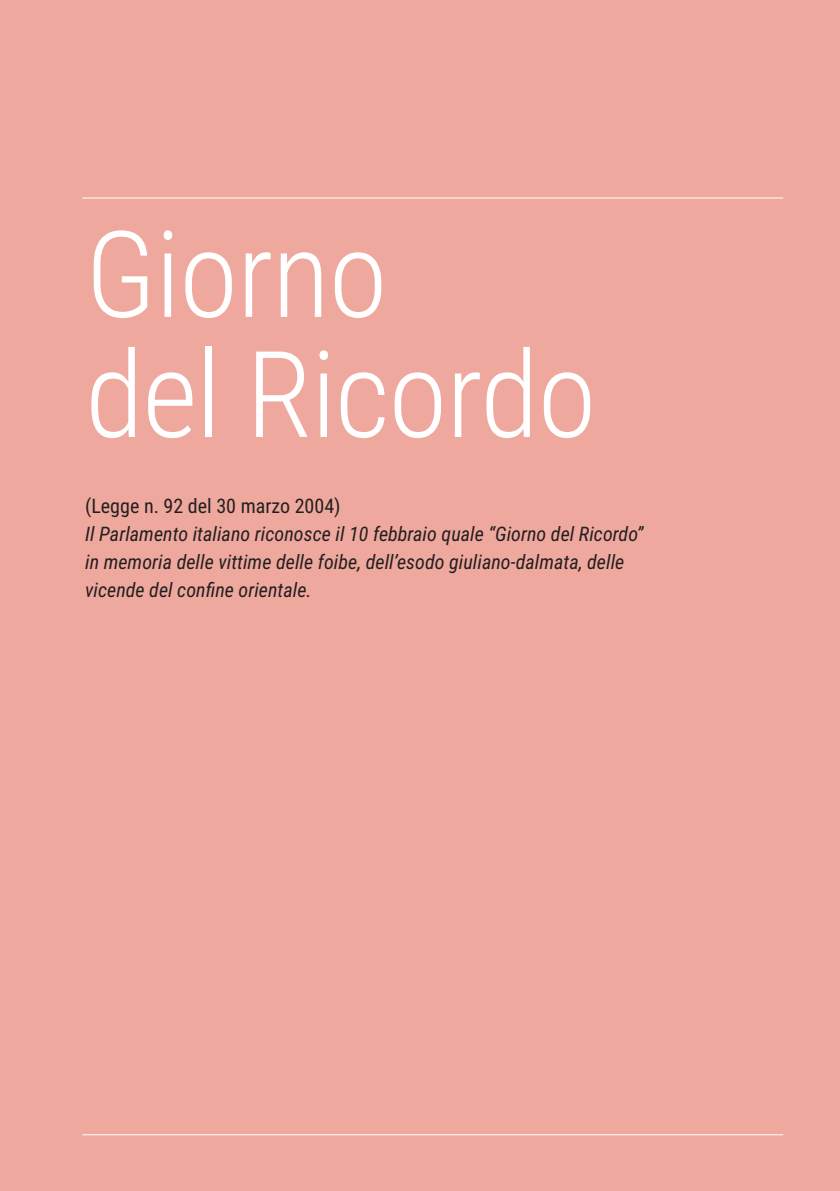
<style>
.page{position:relative;width:840px;height:1191px;background:#fff}
.page>*{position:absolute;margin:0;border:0;box-sizing:border-box;transform-origin:0 0}
.t1{font:300 120px/120px "Roboto Condensed";letter-spacing:-.01em;color:#fff}
.t2{font:italic 20px/28px "Roboto Condensed";color:#231f20}
.t3{font:20px "Roboto Condensed";color:#231f20}
</style>
<div class="page">
<div style="left:0;top:0;width:839px;height:1191px;background:#efa89d"></div>
<hr style="left:82px;top:197px;width:700px;height:1px;background:#fff">
<hr style="left:82px;top:1134px;width:700px;height:1px;background:#fff">
<h1 class="t1" style="left:85px;top:210px;width:512px">Giorno<br>del Ricordo</h1>
<p class="t3" style="left:85px;top:492px;width:257px">(Legge n. 92 del 30 marzo 2004)</p>
<p class="t2" style="left:85px;top:519px;width:559px">Il Parlamento italiano riconosce il 10 febbraio quale “Giorno del Ricordo” in memoria delle vittime delle foibe, dell’esodo giuliano-dalmata, delle vicende del confine orientale.</p>
</div>
